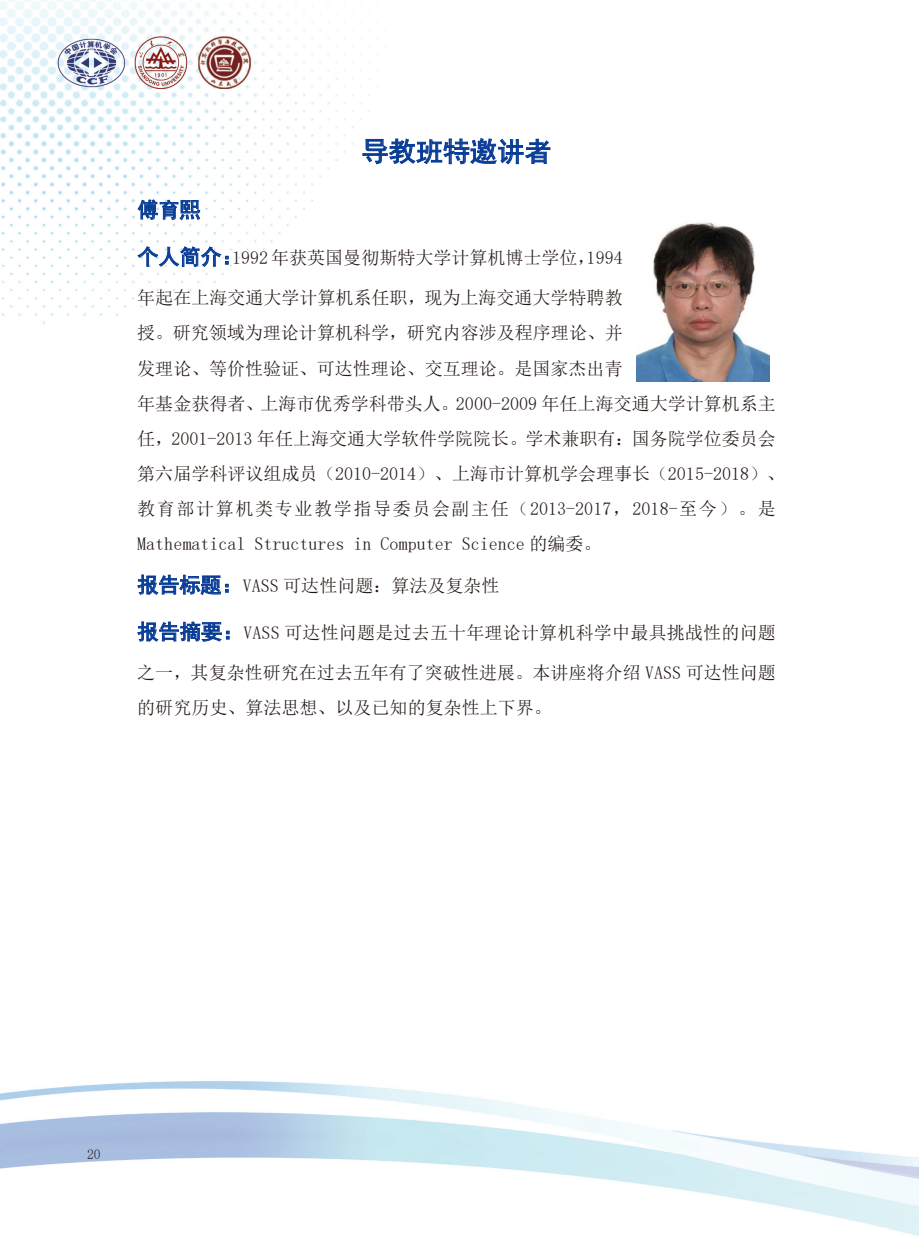
<style>
.page{position:relative;width:919px;height:1238px;background:#fff}
.page>*{position:absolute;margin:0;border:0;box-sizing:border-box;transform-origin:0 0}
.t1{font:27px "Sim Hei";letter-spacing:.005em;color:#083c95}
.t2{font:21.15px "Sim Hei";color:#083c95}
.t3{font:18px/35.1px "N Sim Sun";color:#231815}
.t4{font:13.5px "Sim Sun";color:#231f20}
.s1{font-family:"Sim Hei";font-size:21.15px;color:#083c95}
</style>
<div class="page">
<img style="left:0;top:0;width:918px;height:1236px">
<img style="left:636px;top:211px;width:133px;height:171px">
<p class="t1" style="left:361px;top:138px;width:191px">导教班特邀讲者</p>
<p class="t2" style="left:137px;top:199px;width:65px">傅育熙</p>
<p class="t3" style="left:137px;top:240px;width:487px"><span class="s1">个人简介：</span>1992 年获英国曼彻斯特大学计算机博士学位，1994</p>
<p class="t3" style="left:137px;top:280px;width:649px">年起在上海交通大学计算机系任职，现为上海交通大学特聘教<br>授。研究领域为理论计算机科学，研究内容涉及程序理论、并<br>发理论、等价性验证、可达性理论、交互理论。是国家杰出青<br>年基金获得者、上海市优秀学科带头人。2000-2009 年任上海交通大学计算机系主任，2001-2013 年任上海交通大学软件学院院长。学术兼职有：国务院学位委员会第六届学科评议组成员（2010-2014）、上海市计算机学会理事长（2015-2018）、教育部计算机类专业教学指导委员会副主任（2013-2017，2018-至今）。是Mathematical Structures in Computer Science 的编委。</p>
<p class="t3" style="left:137px;top:568px;width:364px"><span class="s1">报告标题：</span>VASS 可达性问题：算法及复杂性</p>
<p class="t3" style="left:137px;top:615px;width:640px"><span class="s1">报告摘要：</span>VASS 可达性问题是过去五十年理论计算机科学中最具挑战性的问题</p>
<p class="t3" style="left:137px;top:655px;width:640px">之一，其复杂性研究在过去五年有了突破性进展。本讲座将介绍 VASS 可达性问题的研究历史、算法思想、以及已知的复杂性上下界。</p>
<p class="t4" style="left:87px;top:1147px;width:15px">20</p>
</div>
